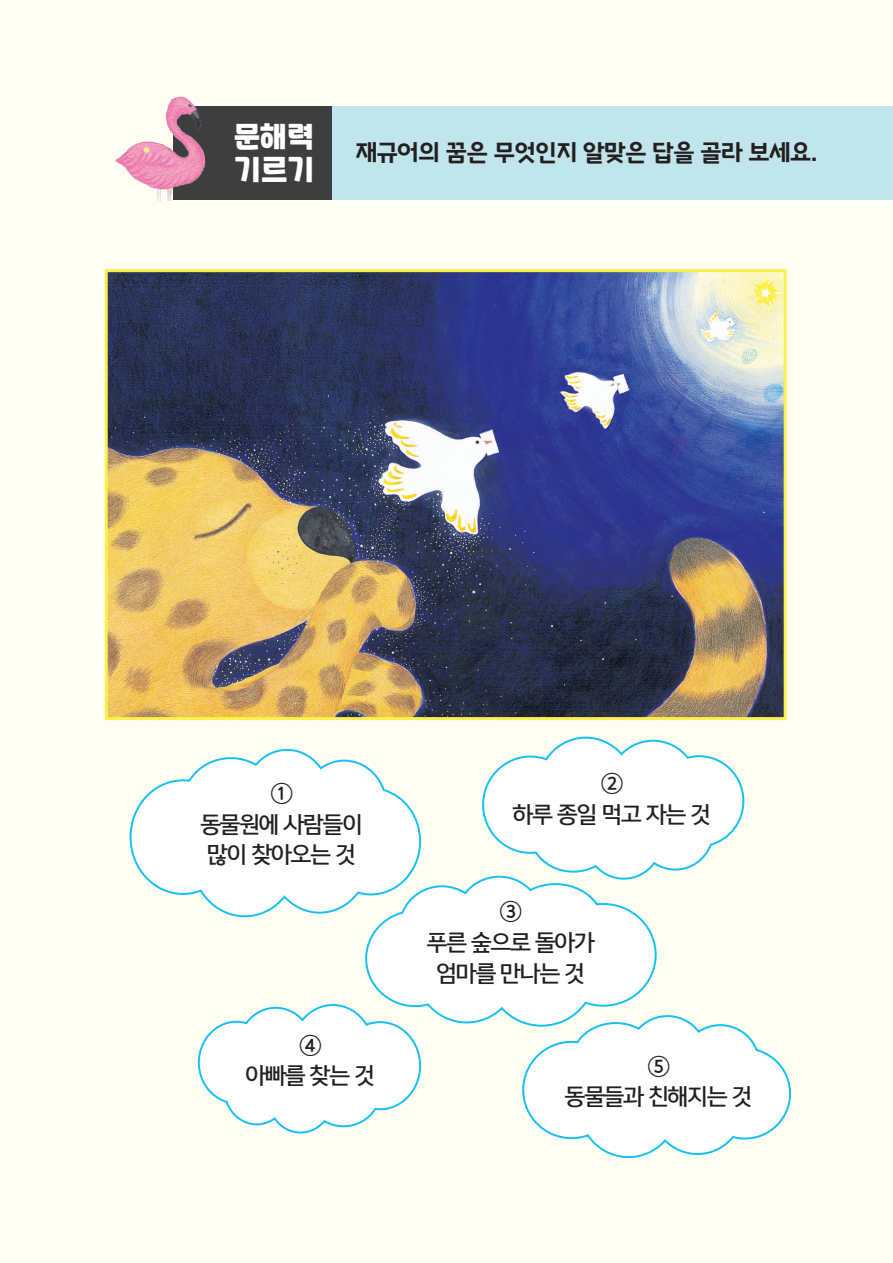
<style>
.page{position:relative;width:893px;height:1263px;background:#fffef2}
.page>*{position:absolute;margin:0;border:0;box-sizing:border-box;transform-origin:0 0}
.t1{font:27.3px "OT Recipekorea M";color:#fff}
.t2{font:700 24px "Binggrae Melona";letter-spacing:-.04em;color:#231f20}
.t3{font:21.45px "Yoon Gothic Pro 760";letter-spacing:-.05em;color:#231f20}
</style>
<div class="page">
<div style="left:322px;top:106px;width:571px;height:94px;background:#c0e5ec"></div>
<div style="left:174px;top:106px;width:158px;height:94px;background:#3e3e3f"></div>
<img style="left:109px;top:273px;width:674px;height:443px">
<div style="left:105px;top:269px;width:682px;height:451px;border:3px solid #fbf14b"></div>
<svg style="left:129px;top:770px;width:68px;height:125px"></svg>
<svg style="left:197px;top:736px;width:595px;height:423px"></svg>
<img style="left:115px;top:96px;width:91px;height:104px">
<p class="t1" style="left:234px;top:123px;width:82px">문해력</p>
<p class="t1" style="left:234px;top:156px;width:82px">기르기</p>
<p class="t2" style="left:356px;top:137px;width:465px">재규어의 꿈은 무엇인지 알맞은 답을 골라 보세요.</p>
<p class="t3" style="left:270px;top:778px;width:26px">①</p>
<p class="t3" style="left:200px;top:809px;width:164px">동물원에 사람들이</p>
<p class="t3" style="left:207px;top:840px;width:150px">많이 찾아오는 것</p>
<p class="t3" style="left:298px;top:1030px;width:26px">④</p>
<p class="t3" style="left:246px;top:1061px;width:131px">아빠를 찾는 것</p>
<p class="t3" style="left:600px;top:768px;width:26px">②</p>
<p class="t3" style="left:513px;top:799px;width:200px">하루 종일 먹고 자는 것</p>
<p class="t3" style="left:499px;top:897px;width:26px">③</p>
<p class="t3" style="left:427px;top:927px;width:170px">푸른 숲으로 돌아가</p>
<p class="t3" style="left:437px;top:958px;width:150px">엄마를 만나는 것</p>
<p class="t3" style="left:647px;top:1051px;width:26px">⑤</p>
<p class="t3" style="left:565px;top:1082px;width:189px">동물들과 친해지는 것</p>
</div>
